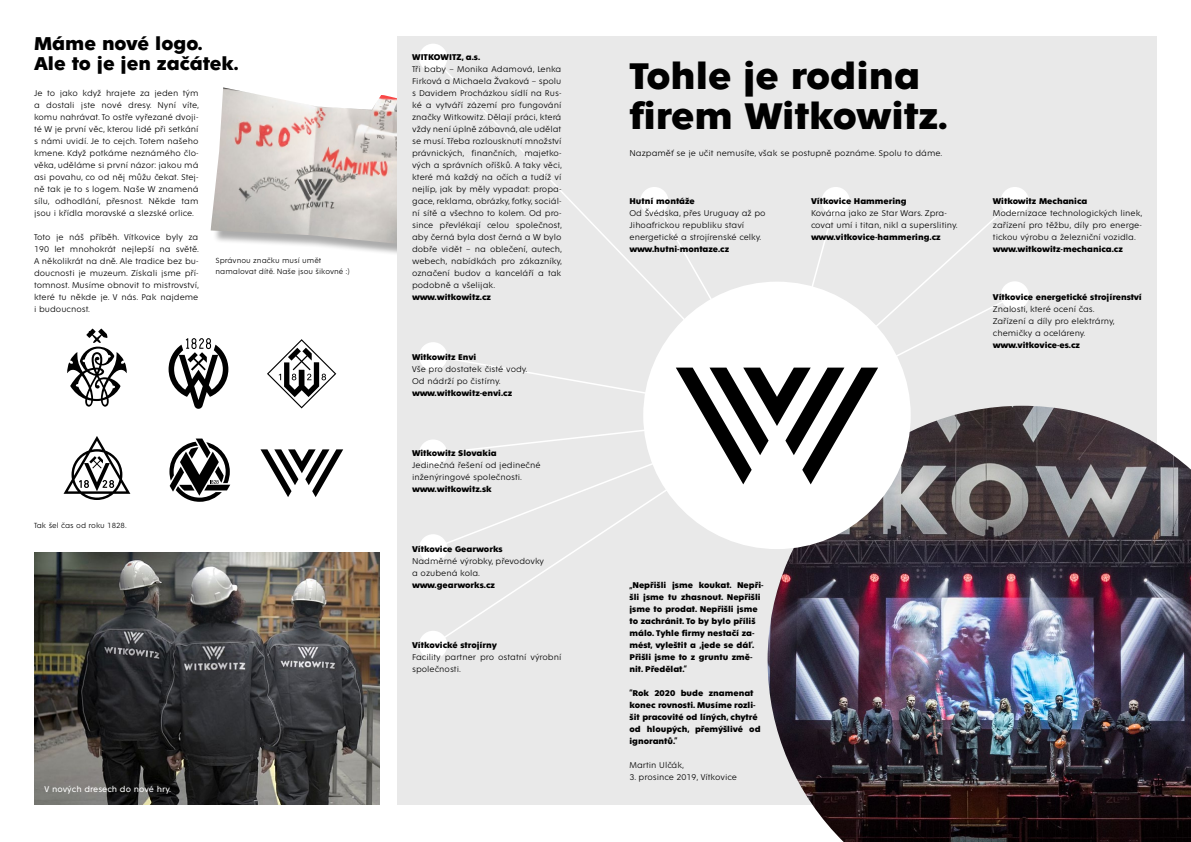
<style>
.page{position:relative;width:1191px;height:842px;background:#fff}
.page>*{position:absolute;margin:0;border:0;box-sizing:border-box;transform-origin:0 0}
.t1{font:700 40px/40px "Fenomen Sans";color:#000}
.t2{font:700 20px/20px "Fenomen Sans";color:#000}
.t3{font:300 9px/12px "Fenomen Sans";color:#000}
.t4{font:700 9px/12px "Fenomen Sans";color:#000}
.t5{font:9px "Fenomen Sans";color:#fff}
.t6{font:300 8px/11px "Fenomen Sans";color:#000}
</style>
<div class="page">
<div style="left:212px;top:89px;width:208px;height:168px;background:#000;opacity:.33"></div>
<img style="left:211px;top:87px;width:186px;height:158px">
<div style="left:397px;top:36px;width:760px;height:768px;background:#e9e9e9"></div>
<img style="left:767px;top:406px;width:424px;height:436px">
<div style="left:643px;top:282px;width:267px;height:267px;background:#fff;border-radius:50%"></div>
<div style="left:419px;top:342px;width:28px;height:28px;background:#fff;border-radius:50%"></div>
<div style="left:419px;top:44px;width:28px;height:28px;background:#fff;border-radius:50%"></div>
<div style="left:419px;top:439px;width:28px;height:29px;background:#fff;border-radius:50%"></div>
<div style="left:419px;top:534px;width:28px;height:28px;background:#fff;border-radius:50%"></div>
<div style="left:419px;top:631px;width:28px;height:28px;background:#fff;border-radius:50%"></div>
<div style="left:821px;top:187px;width:29px;height:28px;background:#fff;border-radius:50%"></div>
<div style="left:640px;top:187px;width:28px;height:28px;background:#fff;border-radius:50%"></div>
<div style="left:1000px;top:187px;width:29px;height:28px;background:#fff;border-radius:50%"></div>
<div style="left:1000px;top:281px;width:29px;height:29px;background:#fff;border-radius:50%"></div>
<svg style="left:878px;top:199px;width:139px;height:221px"></svg>
<svg style="left:432px;top:484px;width:347px;height:163px"></svg>
<svg style="left:67px;top:329px;width:60px;height:78px"></svg>
<svg style="left:169px;top:338px;width:59px;height:71px"></svg>
<svg style="left:267px;top:339px;width:69px;height:69px"></svg>
<svg style="left:64px;top:436px;width:66px;height:64px"></svg>
<svg style="left:169px;top:439px;width:61px;height:63px"></svg>
<svg style="left:260px;top:449px;width:83px;height:48px"></svg>
<svg style="left:431px;top:198px;width:447px;height:286px"></svg>
<img style="left:34px;top:552px;width:346px;height:252px">
<h2 class="t2" style="left:34px;top:33px;width:206px">Máme nové logo.<br>Ale to je jen začátek.</h2>
<p class="t3" style="left:34px;top:87px;width:166px;text-align:justify">Je to jako když hrajete za jeden tým a dostali jste nové dresy. Nyní víte, komu nahrávat. To ostře vyřezané dvoji&shy;té W je první věc, kterou lidé při setkání s námi uvidí. Je to cejch. Totem našeho kmene. Když potkáme neznámého člo&shy;věka, uděláme si první názor: jakou má asi povahu, co od něj můžu čekat. Stej&shy;ně tak je to s logem. Naše W znamená sílu, odhodlání, přesnost. Někde tam jsou i křídla moravské a slezské orlice.</p>
<p class="t3" style="left:34px;top:231px;width:166px;text-align:justify">Toto je náš příběh. Vítkovice byly za 190 let mnohokrát nejlepší na světě.<br>A několikrát na dně. Ale tradice bez bu&shy;doucnosti je muzeum. Získali jsme pří&shy;tomnost. Musíme obnovit to mistrovství, které tu někde je. V nás. Pak najdeme i budoucnost.</p>
<p class="t6" style="left:215px;top:255px;width:135px">Správnou značku musí umět namalovat dítě. Naše jsou šikovné :)</p>
<p class="t6" style="left:34px;top:520px;width:94px">Tak šel čas od roku 1828.</p>
<p class="t5" style="left:45px;top:784px;width:128px">V nových dresech do nové hry.</p>
<p class="t4" style="left:412px;top:51px;width:70px">WITKOWITZ, a.s.</p>
<p class="t3" style="left:412px;top:63px;width:151px;text-align:justify">Tři baby – Monika Adamová, Lenka Firková a Michaela Žvaková – spolu s Davidem Procházkou sídlí na Rus&shy;ké a vytváří zázemí pro fungování značky Witkowitz. Dělají práci, která vždy není úplně zábavná, ale udělat se musí. Třeba rozlousknutí množství právnických, finančních, majetko&shy;vých a správních oříšků. A taky věci, které má každý na očích a tudíž ví nejlíp, jak by měly vypadat: propa&shy;gace, reklama, obrázky, fotky, sociál&shy;ní sítě a všechno to kolem. Od pro&shy;since převlékají celou společnost, aby černá byla dost černá a W bylo dobře vidět – na oblečení, autech, webech, nabídkách pro zákazníky, označení budov a kanceláří a tak podobně a všelijak.</p>
<p class="t4" style="left:412px;top:291px;width:80px">www.witkowitz.cz</p>
<p class="t4" style="left:412px;top:351px;width:66px">Witkowitz Envi</p>
<p class="t3" style="left:412px;top:363px;width:117px">Vše pro dostatek čisté vody.<br>Od nádrží po čistírny.</p>
<p class="t4" style="left:412px;top:387px;width:101px">www.witkowitz-envi.cz</p>
<p class="t4" style="left:412px;top:447px;width:86px">Witkowitz Slovakia</p>
<p class="t3" style="left:412px;top:459px;width:130px">Jedinečná řešení od jedinečné inženýringové společnosti.</p>
<p class="t4" style="left:412px;top:483px;width:81px">www.witkowitz.sk</p>
<p class="t4" style="left:412px;top:543px;width:92px">Vítkovice Gearworks</p>
<p class="t3" style="left:412px;top:555px;width:134px">Nadměrné výrobky, převodovky a ozubená kola.</p>
<p class="t4" style="left:412px;top:579px;width:84px">www.gearworks.cz</p>
<p class="t4" style="left:412px;top:639px;width:86px">Vítkovické strojírny</p>
<p class="t3" style="left:412px;top:651px;width:151px">Facility partner pro ostatní výrobní společnosti.</p>
<h1 class="t1" style="left:629px;top:57px;width:320px">Tohle je rodina firem Witkowitz.</h1>
<p class="t3" style="left:629px;top:147px;width:314px">Nazpaměť se je učit nemusíte, však se postupně poznáme. Spolu to dáme.</p>
<p class="t4" style="left:629px;top:195px;width:67px">Hutní montáže</p>
<p class="t3" style="left:629px;top:207px;width:138px">Od Švédska, přes Uruguay až po<br>Jihoafrickou republiku staví energetické a strojírenské celky.</p>
<p class="t4" style="left:629px;top:243px;width:101px">www.hutni-montaze.cz</p>
<p class="t4" style="left:811px;top:195px;width:97px">Vítkovice Hammering</p>
<p class="t3" style="left:811px;top:207px;width:148px">Kovárna jako ze Star Wars. Zpra&shy;covat umí i titan, nikl a superslitiny.</p>
<p class="t4" style="left:811px;top:231px;width:131px">www.vitkovice-hammering.cz</p>
<p class="t4" style="left:993px;top:195px;width:96px">Witkowitz Mechanica</p>
<p class="t3" style="left:993px;top:207px;width:151px;text-align:justify">Modernizace technologických linek, zařízení pro těžbu, díly pro energe&shy;tickou výrobu a železniční vozidla.</p>
<p class="t4" style="left:993px;top:243px;width:131px">www.witkowitz-mechanica.cz</p>
<p class="t4" style="left:993px;top:291px;width:150px">Vítkovice energetické strojírenství</p>
<p class="t3" style="left:993px;top:303px;width:123px">Znalosti, které ocení čas.<br>Zařízení a díly pro elektrárny, chemičky a oceláreny.</p>
<p class="t4" style="left:993px;top:339px;width:89px">www.vitkovice-es.cz</p>
<p class="t4" style="left:629px;top:579px;width:135px">„Nepřišli jsme koukat. Nepři&shy;šli jsme tu zhasnout. Nepřišli jsme to prodat. Nepřišli jsme to zachránit. To by bylo příliš málo. Tyhle firmy nestačí za&shy;mést, vyleštit a ,jede se dál‘.<br>Přišli jsme to z gruntu změ&shy;nit. Předělat.“</p>
<p class="t4" style="left:629px;top:687px;width:133px">“Rok 2020 bude znamenat konec rovnosti. Musíme rozli&shy;šit pracovité od líných, chytré od hloupých, přemýšlivé od ignorantů.”</p>
<p class="t3" style="left:629px;top:759px;width:56px">Martin Ulčák,</p>
<p class="t3" style="left:629px;top:771px;width:109px">3. prosince 2019, Vítkovice</p>
</div>
